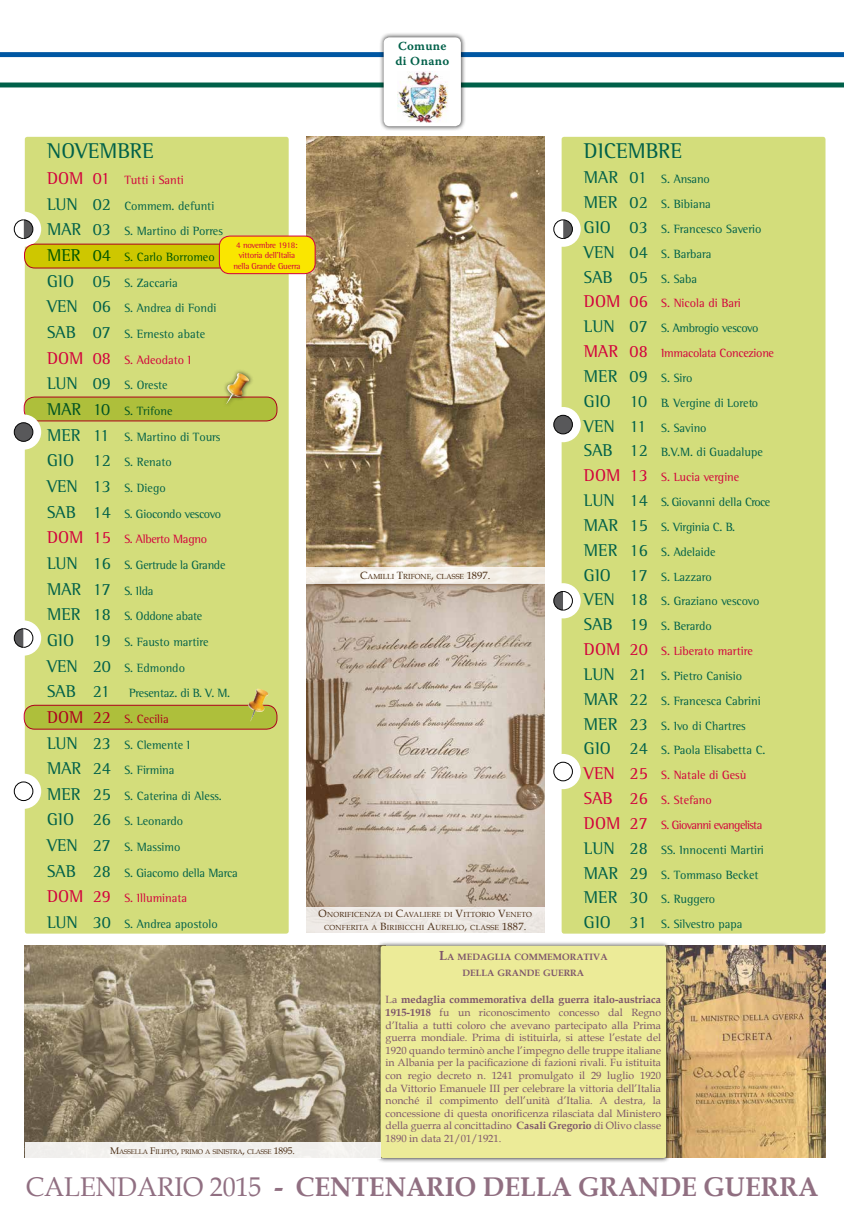
<style>
.page{position:relative;width:844px;height:1216px;background:#fff}
.page>*{position:absolute;margin:0;border:0;box-sizing:border-box;transform-origin:0 0}
.t1{font:700 27.04px "Book Antiqua";color:#7d556b;scale:.95 1}
.t2{font:21.88px "Rotis Semi Serif";color:#006049}
.t3{font:12.34px/14.8px "Warnock Pro Semibold Capt";letter-spacing:.025em;color:#006049}
.t4{font:12.25px/24.8px "Rotis Semi Serif";color:#006049}
.t5{font:10.5px/12.6px "Book Antiqua";color:#7d556b;text-align:justify}
.t6{font:700 9.19px/15.8px "Book Antiqua";color:#7d556b;text-align:center}
.t7{font:8.75px/10.5px "Rotis Semi Serif";letter-spacing:-.025em;color:#d2003b;text-align:center}
.t8{font:7.35px/12.6px "Book Antiqua";letter-spacing:.03em;color:#482b12;text-align:center}
.t9{font:7.35px "Book Antiqua";color:#482b12}
.t10{font:6.74px "Book Antiqua";letter-spacing:-.02em;color:#482b12}
.s1{font-size:17.5px;color:#d2003b}
.s2{color:#d2003b}
.s3{font-size:17.5px}
.s4{font-size:9.62px}
.s5{font-size:10.5px}
.s6{font-size:13.12px}
.s7{font-weight:700}
.s8{font-weight:400}
</style>
<div class="page">
<svg style="left:0;top:52px;width:843px;height:5px;background:#055aa5"></svg>
<svg style="left:0;top:82px;width:843px;height:5px;background:#1a705b"></svg>
<div style="left:379px;top:33px;width:87px;height:98px;background:#000;opacity:.75"></div>
<div style="left:383px;top:37px;width:78px;height:89px;background:#fff;border-radius:6px"></div>
<img style="left:397px;top:71px;width:51px;height:52px">
<div style="left:561px;top:137px;width:264px;height:796px;background:#d3dd7b;border-radius:2px"></div>
<div style="left:25px;top:137px;width:263px;height:796px;background:#d3dd7b;border-radius:2px"></div>
<div style="left:24px;top:397px;width:253px;height:24px;background:#aebf3b;border-radius:11px"></div>
<div style="left:24px;top:396px;width:253px;height:25px;border:1px solid #d2003b;border-radius:11px"></div>
<img style="left:306px;top:137px;width:238px;height:769px">
<img style="left:25px;top:945px;width:351px;height:197px">
<img style="left:670px;top:945px;width:155px;height:212px">
<div style="left:222px;top:369px;width:31px;height:39px;background:#000;opacity:.75"></div>
<img style="left:227px;top:373px;width:12px;height:29px">
<div style="left:24px;top:705px;width:253px;height:24px;background:#aebf3b;border-radius:11px"></div>
<div style="left:24px;top:704px;width:253px;height:25px;border:1px solid #d2003b;border-radius:11px"></div>
<div style="left:376px;top:941px;width:294px;height:221px;background:#000;opacity:.75"></div>
<div style="left:380px;top:945px;width:286px;height:212px;background:#eceb98;border-radius:2px"></div>
<div style="left:6px;top:414px;width:35px;height:35px;background:#fff;border-radius:50%"></div>
<div style="left:14px;top:423px;width:19px;height:18px;background:#58585a;border-radius:50%"></div>
<div style="left:14px;top:422px;width:19px;height:19px;border:1px solid #000;border-radius:50%"></div>
<div style="left:545px;top:407px;width:35px;height:35px;background:#fff;border-radius:50%"></div>
<div style="left:553px;top:415px;width:19px;height:19px;background:#58585a;border-radius:50%"></div>
<div style="left:553px;top:415px;width:19px;height:19px;border:1px solid #000;border-radius:50%"></div>
<div style="left:6px;top:773px;width:35px;height:35px;background:#fff;border-radius:50%"></div>
<div style="left:14px;top:781px;width:19px;height:19px;border:1px solid #000;border-radius:50%"></div>
<div style="left:545px;top:754px;width:35px;height:35px;background:#fff;border-radius:50%"></div>
<div style="left:553px;top:762px;width:19px;height:19px;border:1px solid #000;border-radius:50%"></div>
<div style="left:6px;top:211px;width:35px;height:36px;background:#fff;border-radius:50%"></div>
<svg style="left:14px;top:220px;width:19px;height:18px"></svg>
<div style="left:545px;top:211px;width:35px;height:36px;background:#fff;border-radius:50%"></div>
<svg style="left:553px;top:220px;width:19px;height:18px"></svg>
<div style="left:6px;top:620px;width:35px;height:35px;background:#fff;border-radius:50%"></div>
<svg style="left:14px;top:628px;width:19px;height:19px"></svg>
<div style="left:545px;top:583px;width:35px;height:35px;background:#fff;border-radius:50%"></div>
<svg style="left:553px;top:591px;width:19px;height:19px"></svg>
<svg style="left:306px;top:567px;width:238px;height:16px;fill:#f5f1ea"></svg>
<div style="left:306px;top:906px;width:238px;height:26px;background:#efeae6"></div>
<div style="left:25px;top:1142px;width:355px;height:16px;background:#f2f0ee"></div>
<div style="left:24px;top:244px;width:253px;height:24px;background:#cec700;border-radius:11px"></div>
<div style="left:24px;top:244px;width:253px;height:24px;border:1px solid #d2003b;border-radius:11px"></div>
<div style="left:219px;top:236px;width:96px;height:38px;background:#fae600;border-radius:10px"></div>
<div style="left:219px;top:236px;width:96px;height:38px;border:1px solid #d2003b;border-radius:10px"></div>
<img style="left:248px;top:688px;width:11px;height:31px">
<p class="t3" style="left:395px;top:39px;width:55px">Comune di Onano</p>
<h2 class="t2" style="left:47px;top:138px;width:108px">NOVEMBRE</h2>
<p class="t4" style="left:47px;top:167px;width:192px;line-height:25.6px"><span class="s1">DOM 01</span> <span class="s2">Tutti i Santi<br></span><span class="s3">LUN 02</span> Commem. defunti<br><span class="s3">MAR 03</span> S. Martino di Porres<br><span class="s3">MER 04</span> S. Carlo Borromeo<br><span class="s3">GIO 05</span> S. Zaccaria<br><span class="s3">VEN 06</span> S. Andrea di Fondi<br><span class="s3">SAB 07</span> S. Ernesto abate<br><span class="s1">DOM 08</span> <span class="s2">S. Adeodato I<br></span><span class="s3">LUN 09</span> S. Oreste<br><span class="s3">MAR 10</span> S. Trifone<br><span class="s3">MER 11</span> S. Martino di Tours<br><span class="s3">GIO 12</span> S. Renato<br><span class="s3">VEN 13</span> S. Diego<br><span class="s3">SAB 14</span> S. Giocondo vescovo<br><span class="s1">DOM 15</span> <span class="s2">S. Alberto Magno<br></span><span class="s3">LUN 16</span> S. Gertrude la Grande<br><span class="s3">MAR 17</span> S. Ilda<br><span class="s3">MER 18</span> S. Oddone abate<br><span class="s3">GIO 19</span> S. Fausto martire<br><span class="s3">VEN 20</span> S. Edmondo<br><span class="s3">SAB 21</span> Presentaz. di B. V. M.<br><span class="s1">DOM 22</span> <span class="s2">S. Cecilia<br></span><span class="s3">LUN 23</span> S. Clemente I<br><span class="s3">MAR 24</span> S. Firmina<br><span class="s3">MER 25</span> S. Caterina di Aless.<br><span class="s3">GIO 26</span> S. Leonardo<br><span class="s3">VEN 27</span> S. Massimo<br><span class="s3">SAB 28</span> S. Giacomo della Marca<br><span class="s1">DOM 29</span> <span class="s2">S. Illuminata<br></span><span class="s3">LUN 30</span> S. Andrea apostolo</p>
<p class="t7" style="left:233px;top:239px;width:68px">4 novembre 1918: vittoria dell’Italia nella Grande Guerra</p>
<p class="t10" style="left:110px;top:1147px;width:186px"><span class="s4">M</span>ASSELLA <span class="s4">F</span>ILIPPO<span class="s4">,</span> PRIMO A SINISTRA<span class="s4">,</span> CLASSE <span class="s4">1895.</span></p>
<p class="t9" style="left:360px;top:572px;width:132px"><span class="s5">C</span>AMILLI <span class="s5">T</span>RIFONE<span class="s5">,</span> CLASSE <span class="s5">1897.</span></p>
<p class="t8" style="left:318px;top:908px;width:215px"><span class="s5">O</span>NORIFICENZA DI <span class="s5">C</span>AVALIERE DI <span class="s5">V</span>ITTORIO <span class="s5">V</span>ENETO<br>CONFERITA A <span class="s5">B</span>IRIBICCHI <span class="s5">A</span>URELIO<span class="s5">,</span> CLASSE <span class="s5">1887.</span></p>
<h2 class="t2" style="left:583px;top:138px;width:100px">DICEMBRE</h2>
<p class="t4" style="left:583px;top:167px;width:191px"><span class="s3">MAR 01</span> S. Ansano<br><span class="s3">MER 02</span> S. Bibiana<br><span class="s3">GIO 03</span> S. Francesco Saverio<br><span class="s3">VEN 04</span> S. Barbara<br><span class="s3">SAB 05</span> S. Saba<br><span class="s1">DOM 06</span> <span class="s2">S. Nicola di Bari<br></span><span class="s3">LUN 07</span> S. Ambrogio vescovo<br><span class="s1">MAR 08</span> <span class="s2">Immacolata Concezione<br></span><span class="s3">MER 09</span> S. Siro<br><span class="s3">GIO 10</span> B. Vergine di Loreto<br><span class="s3">VEN 11</span> S. Savino<br><span class="s3">SAB 12</span> B.V.M. di Guadalupe<br><span class="s1">DOM 13</span> <span class="s2">S. Lucia vergine<br></span><span class="s3">LUN 14</span> S. Giovanni della Croce<br><span class="s3">MAR 15</span> S. Virginia C. B.<br><span class="s3">MER 16</span> S. Adelaide<br><span class="s3">GIO 17</span> S. Lazzaro<br><span class="s3">VEN 18</span> S. Graziano vescovo<br><span class="s3">SAB 19</span> S. Berardo<br><span class="s1">DOM 20</span> <span class="s2">S. Liberato martire<br></span><span class="s3">LUN 21</span> S. Pietro Canisio<br><span class="s3">MAR 22</span> S. Francesca Cabrini<br><span class="s3">MER 23</span> S. Ivo di Chartres<br><span class="s3">GIO 24</span> S. Paola Elisabetta C.<br><span class="s1">VEN 25</span> <span class="s2">S. Natale di Gesù<br></span><span class="s1">SAB 26</span> <span class="s2">S. Stefano<br></span><span class="s1">DOM 27</span> <span class="s2">S. Giovanni evangelista<br></span><span class="s3">LUN 28</span> SS. Innocenti Martiri<br><span class="s3">MAR 29</span> S. Tommaso Becket<br><span class="s3">MER 30</span> S. Ruggero<br><span class="s3">GIO 31</span> S. Silvestro papa</p>
<p class="t6" style="left:439px;top:949px;width:170px"><span class="s6">L</span>A MEDAGLIA COMMEMORATIVA<br>DELLA GRANDE GUERRA</p>
<p class="t5" style="left:385px;top:993px;width:277px">La <span class="s7">medaglia commemorativa della guerra italo-austriaca 1915-1918</span> fu un riconoscimento concesso dal Regno d’Italia a tutti coloro che avevano partecipato alla Prima guerra mondiale. Prima di istituirla, si attese l’estate del 1920 quando terminò anche l’impegno delle truppe italiane in Albania per la pacificazione di fazioni rivali. Fu istituita con regio decreto n. 1241 promulgato il 29 luglio 1920 da Vittorio Emanuele III per celebrare la vittoria dell’Italia nonché il compimento dell’unità d’Italia. A destra, la concessione di questa onorificenza rilasciata dal Ministero della guerra al concittadino <span class="s7">Casali Gregorio</span> di Olivo classe 1890 in data 21/01/1921.</p>
<h1 class="t1" style="left:26px;top:1171px;width:835px"><span class="s8">CALENDARIO 2015</span> - CENTENARIO DELLA GRANDE GUERRA</h1>
</div>
